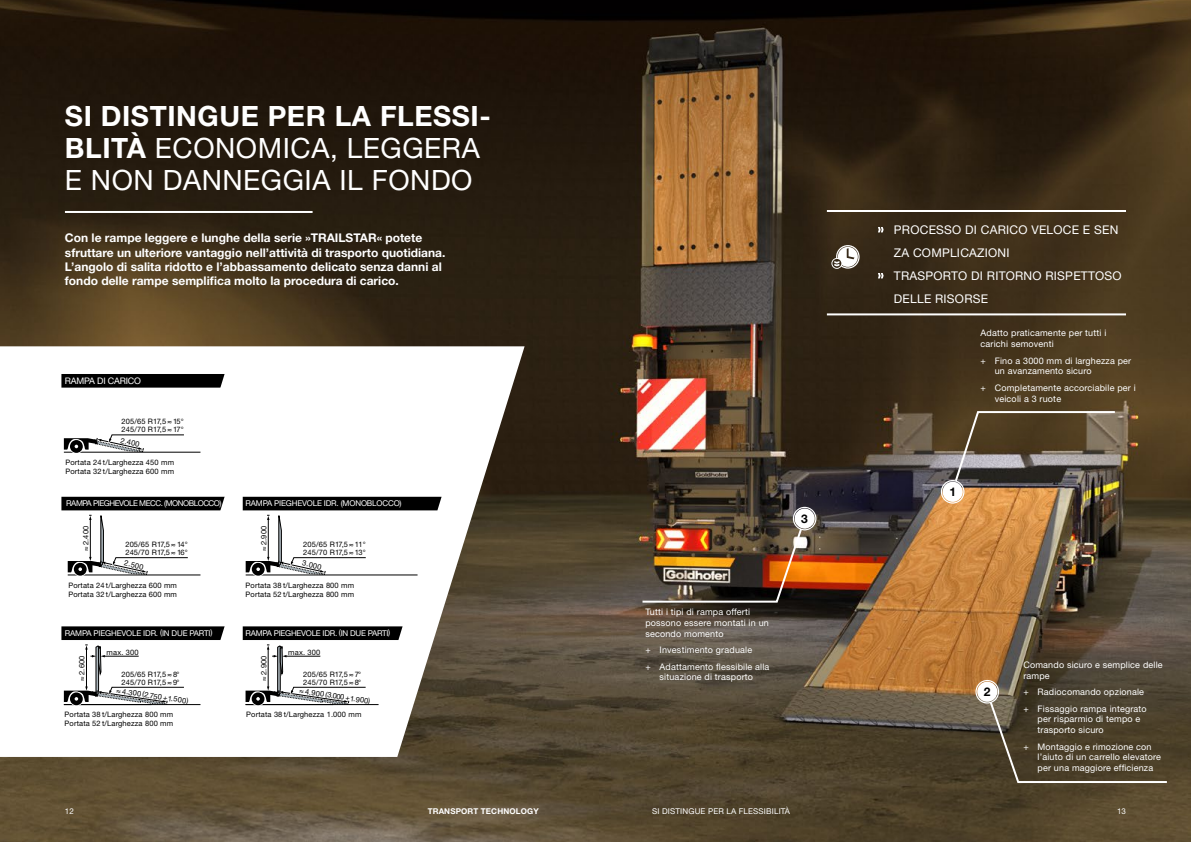
<style>
.page{position:relative;width:1191px;height:842px;background:#fff}
.page>*{position:absolute;margin:0;border:0;box-sizing:border-box;transform-origin:0 0}
.GOL_Headline_inside{font:28px/32px "Helvetica Neue LT Com";letter-spacing:.02em;color:#fff}
.GOL_leadtext_white{font:700 12px/14.4px "Helvetica Neue LT Com";color:#fff}
.GOL_zitat_NEU_Def{font:12px/23px "Helvetica Neue LT Com";letter-spacing:.02em;color:#fff}
.t1{font:700 12px "Helvetica Neue LT Com";color:#000}
.GOL_copy{font:9px/10.8px "Helvetica Neue LT Com";letter-spacing:.02em;color:#fff}
.GOL_copylist{font:9px "Helvetica Neue LT Com";letter-spacing:-.02em;color:#fff}
.GOL_copylist-2{font:8px "Helvetica Neue LT Com";letter-spacing:-.03em;color:#fff}
.GOL_copylist-3{font:8px "Helvetica Neue LT Com";letter-spacing:-.06em;color:#fff}
.GOL_column_sector{font:8px "Helvetica Neue LT Com";letter-spacing:.02em;color:#fff}
.GOL_column_title{font:700 8px "Helvetica Neue LT Com";letter-spacing:.02em;color:#fff}
.GOL_copylist-4{font:7.5px/8px "Helvetica Neue LT Com";letter-spacing:.02em;color:#000}
.s1{font-weight:700}
</style>
<div class="page">
<img style="left:0;top:0;width:1191px;height:842px">
<hr style="left:65px;top:211px;width:247px;height:2px;background:#fff">
<svg style="left:0;top:346px;width:437px;height:411px"></svg>
<hr style="left:64px;top:452px;width:136px;height:1px;background:#000">
<div style="left:69px;top:439px;width:15px;height:15px;background:#fff;border-radius:50%"></div>
<svg style="left:64px;top:434px;width:121px;height:19px"></svg>
<svg style="left:61px;top:620px;width:341px;height:85px"></svg>
<svg style="left:61px;top:490px;width:376px;height:86px"></svg>
<svg style="left:61px;top:367px;width:182px;height:58px"></svg>
<hr style="left:827px;top:210px;width:299px;height:2px;background:#fff">
<hr style="left:827px;top:313px;width:299px;height:2px;background:#fff">
<svg style="left:878px;top:227px;width:5px;height:5px"></svg>
<svg style="left:878px;top:273px;width:5px;height:5px"></svg>
<svg style="left:831px;top:245px;width:28px;height:24px"></svg>
<svg style="left:975px;top:680px;width:193px;height:104px;background:#534936"></svg>
<svg style="left:941px;top:410px;width:175px;height:94px;background:#766650"></svg>
<img style="left:754px;top:507px;width:62px;height:97px">
<svg style="left:437px;top:0;width:158px;height:842px;background:#4c4133"></svg>
<img style="left:595px;top:0;width:159px;height:842px">
<p class="GOL_Headline_inside" style="left:65px;top:99px;width:427px"><span class="s1">SI DISTINGUE PER LA FLESSI-<br>BLITÀ</span> ECONOMICA, LEGGERA<br>E NON DANNEGGIA IL FONDO</p>
<p class="GOL_leadtext_white" style="left:65px;top:230px;width:382px">Con le rampe leggere e lunghe della serie »TRAILSTAR« potete sfruttare un ulteriore vantaggio nell’attività di trasporto quotidiana.<br>L’angolo di salita ridotto e l’abbassamento delicato senza danni al fondo delle rampe semplifica molto la procedura di carico.</p>
<p class="GOL_copylist" style="left:65px;top:375px;width:78px">RAMPA DI CARICO</p>
<p class="GOL_copylist-4" style="left:121px;top:417px;width:64px">205/65 R17,5 ≈ 15°</p>
<p class="GOL_copylist-4" style="left:121px;top:425px;width:64px">245/70 R17,5 ≈ 17°</p>
<p class="GOL_copylist-4" style="left:122px;top:436px;width:21px;rotate:12deg">2.400</p>
<p class="GOL_copylist-4" style="left:65px;top:458px;width:110px">Portata 24 t/Larghezza 450 mm</p>
<p class="GOL_copylist-4" style="left:65px;top:467px;width:110px">Portata 32 t/Larghezza 600 mm</p>
<p class="GOL_copylist-3" style="left:66px;top:498px;width:157px">RAMPA PIEGHEVOLE MECC. (MONOBLOCCO)</p>
<p class="GOL_copylist-2" style="left:245px;top:498px;width:158px">RAMPA PIEGHEVOLE IDR. (MONOBLOCCO)</p>
<p class="GOL_copylist-4" style="left:82px;top:551px;width:27px;rotate:-90deg">≈ 2.400</p>
<p class="GOL_copylist-4" style="left:125px;top:540px;width:64px">205/65 R17,5 ≈ 14°</p>
<p class="GOL_copylist-4" style="left:125px;top:548px;width:64px">245/70 R17,5 ≈ 16°</p>
<p class="GOL_copylist-4" style="left:125px;top:559px;width:21px;rotate:12deg">2.500</p>
<p class="GOL_copylist-4" style="left:68px;top:581px;width:110px">Portata 24 t/Larghezza 600 mm</p>
<p class="GOL_copylist-4" style="left:68px;top:590px;width:110px">Portata 32 t/Larghezza 600 mm</p>
<p class="GOL_copylist-4" style="left:260px;top:551px;width:27px;rotate:-90deg">≈ 2.900</p>
<p class="GOL_copylist-4" style="left:245px;top:581px;width:110px">Portata 38 t/Larghezza 800 mm</p>
<p class="GOL_copylist-4" style="left:245px;top:590px;width:110px">Portata 52 t/Larghezza 800 mm</p>
<p class="GOL_copylist-4" style="left:303px;top:540px;width:64px">205/65 R17,5 ≈ 11°</p>
<p class="GOL_copylist-4" style="left:303px;top:548px;width:64px">245/70 R17,5 ≈ 13°</p>
<p class="GOL_copylist-4" style="left:303px;top:559px;width:21px;rotate:12deg">3.000</p>
<p class="GOL_copylist-2" style="left:65px;top:628px;width:149px">RAMPA PIEGHEVOLE IDR. (IN DUE PARTI)</p>
<p class="GOL_copylist-2" style="left:245px;top:628px;width:146px">RAMPA PIEGHEVOLE IDR. (IN DUE PARTI)</p>
<p class="GOL_copylist-4" style="left:107px;top:648px;width:34px">max. 300</p>
<p class="GOL_copylist-4" style="left:78px;top:680px;width:27px;rotate:-90deg">≈ 2.600</p>
<p class="GOL_copylist-4" style="left:65px;top:710px;width:110px">Portata 38 t/Larghezza 800 mm</p>
<p class="GOL_copylist-4" style="left:65px;top:719px;width:110px">Portata 52 t/Larghezza 800 mm</p>
<p class="GOL_copylist-4" style="left:121px;top:670px;width:60px">205/65 R17,5 ≈ 8°</p>
<p class="GOL_copylist-4" style="left:121px;top:678px;width:60px">245/70 R17,5 ≈ 9°</p>
<p class="GOL_copylist-4" style="left:117px;top:686px;width:74px;rotate:9deg">≈ 4.300 (2.750 +1.500)</p>
<p class="GOL_copylist-4" style="left:288px;top:648px;width:34px">max. 300</p>
<p class="GOL_copylist-4" style="left:259px;top:680px;width:27px;rotate:-90deg">≈ 2.900</p>
<p class="GOL_copylist-4" style="left:246px;top:710px;width:117px">Portata 38 t/Larghezza 1.000 mm</p>
<p class="GOL_copylist-4" style="left:303px;top:670px;width:60px">205/65 R17,5 ≈ 7°<br>245/70 R17,5 ≈ 8°</p>
<p class="GOL_copylist-4" style="left:300px;top:686px;width:73px;rotate:9deg">≈ 4.900 (3.000 +1.900)</p>
<p class="t1" style="left:801px;top:511px;width:8px">3</p>
<p class="GOL_copy" style="left:645px;top:606px;width:125px">Tutti i tipi di rampa offerti possono essere montati in un secondo momento</p>
<p class="GOL_copy" style="left:645px;top:644px;width:108px">+ Investimento graduale</p>
<p class="GOL_copy" style="left:645px;top:661px;width:126px;text-align:center">+ Adattamento flessibile alla situazione di trasporto</p>
<p class="GOL_zitat_NEU_Def" style="left:894px;top:218px;width:229px">PROCESSO DI CARICO VELOCE E SEN<br>ZA COMPLICAZIONI<br>TRASPORTO DI RITORNO RISPETTOSO<br>DELLE RISORSE</p>
<p class="GOL_copy" style="left:980px;top:328px;width:127px">Adatto praticamente per tutti i carichi semoventi</p>
<p class="GOL_copy" style="left:994px;top:355px;width:138px;text-indent:-14px">+ Fino a 3000 mm di larghezza per un avanzamento sicuro</p>
<p class="GOL_copy" style="left:994px;top:382px;width:142px;text-indent:-14px">+ Completamente accorciabile per i veicoli a 3 ruote</p>
<p class="t1" style="left:949px;top:484px;width:8px">1</p>
<p class="t1" style="left:984px;top:684px;width:8px">2</p>
<p class="GOL_copy" style="left:1023px;top:659px;width:141px">Comando sicuro e semplice delle rampe</p>
<p class="GOL_copy" style="left:1023px;top:686px;width:122px">+ Radiocomando opzionale</p>
<p class="GOL_copy" style="left:1037px;top:703px;width:111px;text-indent:-14px">+ Fissaggio rampa integrato per risparmio di tempo e trasporto sicuro</p>
<p class="GOL_copy" style="left:1037px;top:741px;width:125px;text-indent:-14px">+ Montaggio e rimozione con l’aiuto di un carrello elevatore per una maggiore efficienza</p>
<p class="GOL_column_sector" style="left:652px;top:806px;width:139px">SI DISTINGUE PER LA FLESSIBILITÀ</p>
<p class="GOL_copylist-2" style="left:65px;top:806px;width:10px">12</p>
<p class="GOL_column_title" style="left:428px;top:806px;width:113px">TRANSPORT TECHNOLOGY</p>
<p class="GOL_copylist-2" style="left:1117px;top:806px;width:10px">13</p>
</div>
